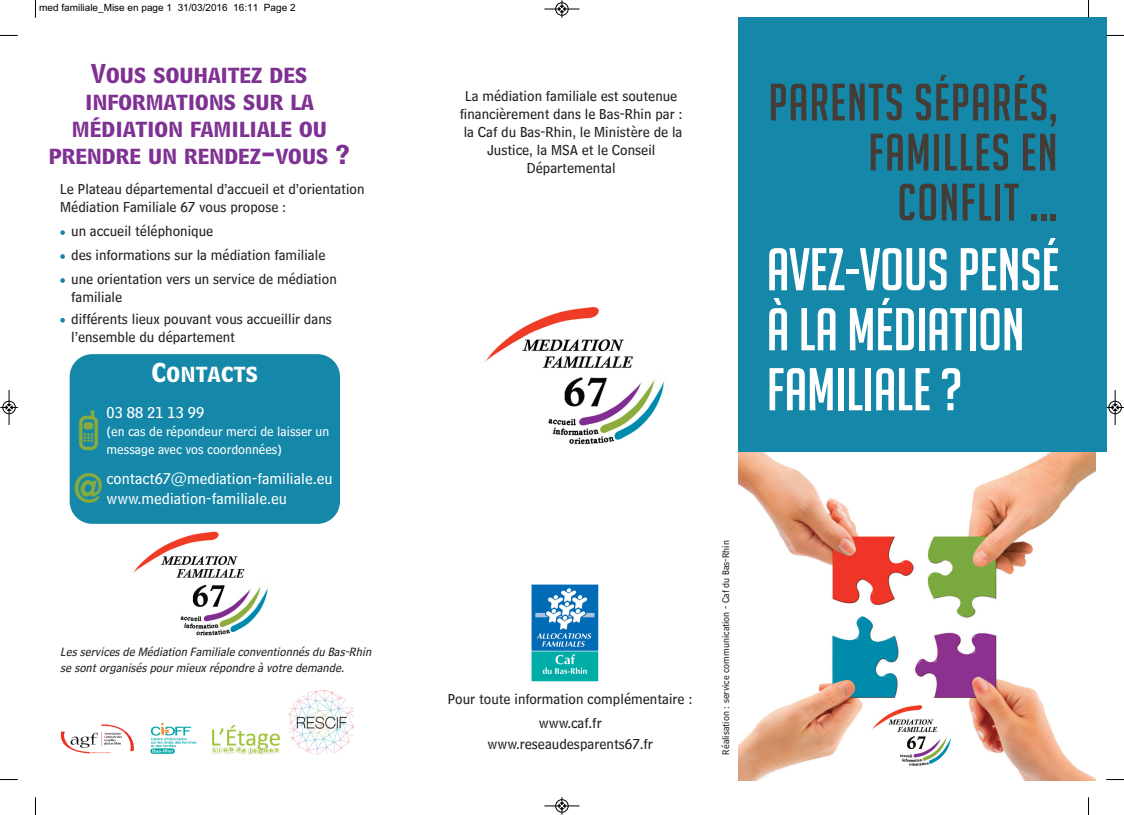
<style>
.page{position:relative;width:1124px;height:815px;background:#fff}
.page>*{position:absolute;margin:0;border:0;box-sizing:border-box;transform-origin:0 0}
.t1{font:58.75px/60px "Big Noodle Titling";color:#fff}
.t2{font:51.25px/50px "Big Noodle Titling";letter-spacing:.025em;color:#443c37;text-align:right}
.t3{font:43.75px "Pussycat Snickers";color:#87aa3e}
.t4{font:43.75px "Cellpic";color:#87aa3e}
.t5{font:22.5px/27px "Bell Centennial Std Bd Listing";letter-spacing:-.025em;color:#7f3193;text-align:center}
.t6{font:22.5px "Bell Centennial Std Bd Listing";color:#fff}
.t7{font:16.25px "Bell Centennial Std Sub Capt";color:#fff}
.t8{font:15px/18px "Bell Centennial Std Sub Capt";color:#231f20}
.t9{font:13.75px/18.2px "Bell Centennial Std Sub Capt";color:#fff}
.t10{font:italic 12.5px/16.8px "Bell Centennial Std Sub Capt";color:#231f20}
.t11{font:10px "Bell Centennial Std Sub Capt";color:#231f20}
.t12{font:10px "Arial";color:#000}
</style>
<div class="page">
<div style="left:70px;top:354px;width:270px;height:170px;background:#1587a9;border-radius:22px"></div>
<img style="left:738px;top:451px;width:357px;height:329px">
<div style="left:738px;top:18px;width:368px;height:433px;background:#1587a9"></div>
<img style="left:870px;top:702px;width:93px;height:63px">
<img style="left:482px;top:307px;width:182px;height:138px">
<img style="left:133px;top:531px;width:135px;height:104px">
<svg style="left:60px;top:230px;width:5px;height:5px"></svg>
<svg style="left:60px;top:254px;width:5px;height:5px"></svg>
<svg style="left:60px;top:278px;width:5px;height:5px"></svg>
<svg style="left:60px;top:318px;width:5px;height:5px"></svg>
<img style="left:60px;top:724px;width:75px;height:30px">
<img style="left:150px;top:722px;width:47px;height:32px">
<img style="left:213px;top:725px;width:66px;height:30px">
<img style="left:289px;top:691px;width:64px;height:64px">
<img style="left:531px;top:584px;width:67px;height:98px">
<svg style="left:35px;top:0;width:1px;height:18px"></svg>
<svg style="left:0;top:35px;width:18px;height:1px"></svg>
<svg style="left:1087px;top:0;width:2px;height:18px"></svg>
<svg style="left:1106px;top:35px;width:17px;height:1px"></svg>
<svg style="left:35px;top:797px;width:1px;height:18px"></svg>
<svg style="left:0;top:779px;width:18px;height:1px"></svg>
<svg style="left:1088px;top:797px;width:1px;height:18px"></svg>
<svg style="left:1106px;top:779px;width:17px;height:1px"></svg>
<div style="left:555px;top:2px;width:13px;height:14px;border:1px solid #fff;border-radius:50%"></div>
<hr style="left:544px;top:9px;width:35px;height:1px;background:#000">
<div style="left:555px;top:3px;width:13px;height:12px;border:1px solid #000;border-radius:50%"></div>
<svg style="left:558px;top:0;width:7px;height:18px"></svg>
<div style="left:555px;top:799px;width:13px;height:14px;border:1px solid #fff;border-radius:50%"></div>
<hr style="left:544px;top:806px;width:35px;height:1px;background:#000">
<div style="left:555px;top:799px;width:13px;height:13px;border:1px solid #000;border-radius:50%"></div>
<svg style="left:558px;top:797px;width:7px;height:18px"></svg>
<div style="left:2px;top:401px;width:14px;height:13px;border:1px solid #fff;border-radius:50%"></div>
<hr style="left:9px;top:390px;width:1px;height:35px;background:#000">
<div style="left:3px;top:401px;width:12px;height:13px;border:1px solid #000;border-radius:50%"></div>
<svg style="left:0;top:404px;width:18px;height:7px"></svg>
<hr style="left:1114px;top:390px;width:1px;height:35px;background:#000">
<div style="left:1108px;top:401px;width:13px;height:13px;border:1px solid #000;border-radius:50%"></div>
<svg style="left:1106px;top:404px;width:17px;height:7px"></svg>
<p class="t12" style="left:39px;top:2px;width:258px">med familiale_Mise en page 1 31/03/2016 16:11 Page 2</p>
<h3 class="t5" style="left:48px;top:61px;width:303px">Vous souhaitez des informations sur la médiation familiale ou prendre un rendez-vous ?</h3>
<p class="t8" style="left:60px;top:181px;width:306px">Le Plateau départemental d’accueil et d’orientation<br>Médiation Familiale 67 vous propose :</p>
<p class="t8" style="left:71px;top:221px;width:267px;line-height:24px">un accueil téléphonique<br>des informations sur la médiation familiale une orientation vers un service de médiation</p>
<p class="t8" style="left:71px;top:288px;width:262px;line-height:21.8px">familiale<br>différents lieux pouvant vous accueillir dans</p>
<p class="t8" style="left:71px;top:330px;width:165px">l’ensemble du département</p>
<h3 class="t6" style="left:151px;top:363px;width:109px">Contacts</h3>
<h3 class="t4" style="left:79px;top:410px;width:26px">a</h3>
<p class="t7" style="left:107px;top:408px;width:99px">03 88 21 13 99</p>
<p class="t9" style="left:107px;top:424px;width:224px">(en cas de répondeur merci de laisser un message avec vos coordonnées)</p>
<h3 class="t3" style="left:73px;top:463px;width:30px">@</h3>
<p class="t7" style="left:107px;top:473px;width:227px">contact67@mediation-familiale.eu</p>
<p class="t7" style="left:107px;top:493px;width:182px">www.mediation-familiale.eu</p>
<p class="t10" style="left:60px;top:644px;width:315px">Les services de Médiation Familiale conventionnés du Bas-Rhin se sont organisés pour mieux répondre à votre demande.</p>
<p class="t8" style="left:459px;top:88px;width:224px;text-align:center">La médiation familiale est soutenue financièrement dans le Bas-Rhin par : la Caf du Bas-Rhin, le Ministère de la<br>Justice, la MSA et le Conseil<br>Départemental</p>
<h2 class="t2" style="left:768px;top:77px;width:290px">PARENTS SÉPARÉS,<br>FAMILLES EN<br>CONFLIT ...</h2>
<h1 class="t1" style="left:766px;top:239px;width:294px">AVEZ-VOUS PENSÉ<br>À LA MÉDIATION<br>FAMILIALE ?</h1>
<p class="t8" style="left:448px;top:689px;width:246px;line-height:24px;text-align:center">Pour toute information complémentaire : www.caf.fr</p>
<p class="t8" style="left:487px;top:737px;width:167px">www.reseaudesparents67.fr</p>
<p class="t11" style="left:722px;top:755px;width:216px;rotate:-90deg">Réalisation : service communication - Caf du Bas-Rhin</p>
</div>
